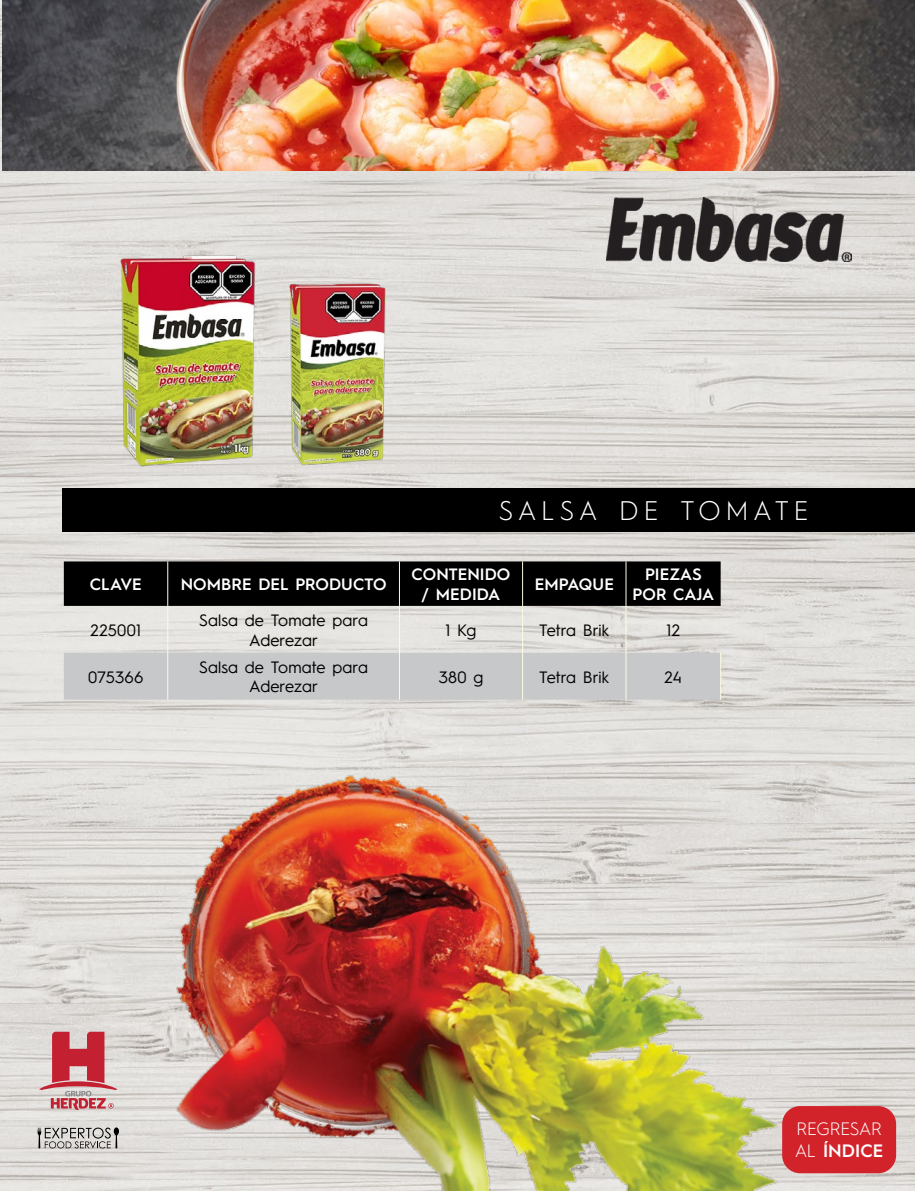
<style>
.page{position:relative;width:915px;height:1191px;background:#fff}
.page>*{position:absolute;margin:0;border:0;box-sizing:border-box;transform-origin:0 0}
.t1{font:300 27px "Hurme Geometric Sans 1";letter-spacing:.185em;color:#fff}
.t2{font:300 18px/21.6px "Hurme Geometric Sans 1";letter-spacing:-.015em;color:#fff}
.t3{font:16.5px/19.8px "Hurme Geometric Sans 1";letter-spacing:.005em;color:#000;text-align:center}
.t4{font:600 16.5px/19.8px "Hurme Geometric Sans 1";letter-spacing:.005em;color:#fff;text-align:center}
.s1{font-weight:600}
</style>
<div class="page">
<img style="left:0;top:0;width:914px;height:1191px">
<svg style="left:37px;top:1127px;width:82px;height:21px;background:#aba9a6"></svg>
<svg style="left:39px;top:1031px;width:78px;height:79px;background:#d0868d"></svg>
<div style="left:781px;top:1106px;width:114px;height:67px;background:#d2232a;border-radius:18px"></div>
<div style="left:64px;top:561px;width:656px;height:45px;background:#000"></div>
<div style="left:64px;top:653px;width:656px;height:46px;background:#c7c8ca"></div>
<hr style="left:167px;top:561px;width:1px;height:45px;background:#fdfbe1">
<hr style="left:399px;top:561px;width:1px;height:45px;background:#fdfbe1">
<hr style="left:522px;top:561px;width:1px;height:45px;background:#fdfbe1">
<hr style="left:625px;top:561px;width:1px;height:45px;background:#fdfbe1">
<hr style="left:167px;top:606px;width:1px;height:47px;background:#fdfbe1">
<hr style="left:399px;top:606px;width:1px;height:47px;background:#fdfbe1">
<hr style="left:522px;top:606px;width:1px;height:47px;background:#fdfbe1">
<hr style="left:625px;top:606px;width:1px;height:47px;background:#fdfbe1">
<hr style="left:167px;top:653px;width:1px;height:46px;background:#fdfbe1">
<hr style="left:399px;top:653px;width:1px;height:46px;background:#fdfbe1">
<hr style="left:522px;top:653px;width:1px;height:46px;background:#fdfbe1">
<hr style="left:625px;top:653px;width:1px;height:46px;background:#fdfbe1">
<hr style="left:720px;top:653px;width:1px;height:46px;background:#fdfbe1">
<div style="left:63px;top:489px;width:851px;height:43px;background:#000"></div>
<img style="left:606px;top:198px;width:244px;height:63px">
<img style="left:2px;top:0;width:912px;height:170px">
<img style="left:112px;top:252px;width:151px;height:216px">
<img style="left:274px;top:280px;width:121px;height:188px">
<img style="left:139px;top:703px;width:678px;height:488px">
<h1 class="t1" style="left:498px;top:492px;width:311px">SALSA DE TOMATE</h1>
<p class="t4" style="left:90px;top:573px;width:53px">CLAVE</p>
<p class="t4" style="left:181px;top:573px;width:207px">NOMBRE DEL PRODUCTO</p>
<p class="t4" style="left:411px;top:563px;width:100px">CONTENIDO / MEDIDA</p>
<p class="t4" style="left:534px;top:573px;width:81px">EMPAQUE</p>
<p class="t4" style="left:632px;top:563px;width:83px">PIEZAS<br>POR CAJA</p>
<p class="t3" style="left:90px;top:619px;width:52px">225001</p>
<p class="t3" style="left:199px;top:609px;width:170px">Salsa de Tomate para<br>Aderezar</p>
<p class="t3" style="left:445px;top:619px;width:33px">1 Kg</p>
<p class="t3" style="left:539px;top:619px;width:71px">Tetra Brik</p>
<p class="t3" style="left:666px;top:619px;width:15px">12</p>
<p class="t3" style="left:88px;top:666px;width:57px">075366</p>
<p class="t3" style="left:199px;top:656px;width:170px">Salsa de Tomate para<br>Aderezar</p>
<p class="t3" style="left:438px;top:666px;width:46px">380 g</p>
<p class="t3" style="left:539px;top:666px;width:71px">Tetra Brik</p>
<p class="t3" style="left:664px;top:666px;width:19px">24</p>
<p class="t2" style="left:794px;top:1117px;width:90px">REGRESAR<br>AL <span class="s1">ÍNDICE</span></p>
</div>
